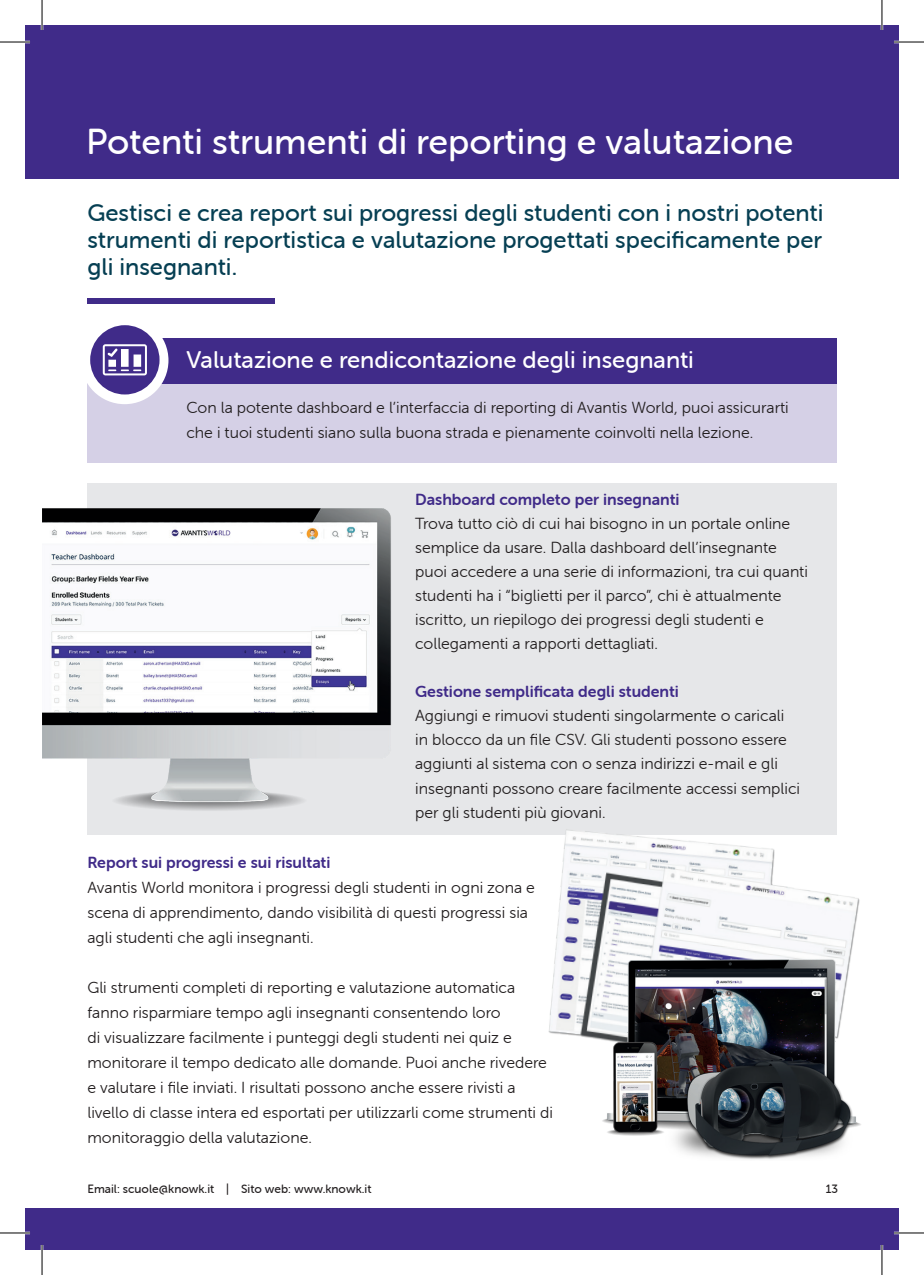
<style>
.page{position:relative;width:924px;height:1275px;background:#fff}
.page>*{position:absolute;margin:0;border:0;box-sizing:border-box;transform-origin:0 0}
.t1{font:36px "Museo Sans Rounded 500";color:#fff}
.t2{font:24px/27px "Museo Sans Rounded 500";color:#063f53;text-align:justify}
.t3{font:24px "Museo Sans Rounded 500";color:#fff}
.t4{font:16px/24px "Museo Sans Rounded 300";color:#231f20}
.t5{font:16px "Museo Sans Rounded 700";color:#402b89}
.t6{font:12px "Museo Sans Rounded 500";color:#231f20}
</style>
<div class="page">
<div style="left:25px;top:25px;width:17px;height:153px;background:#402b89"></div>
<div style="left:42px;top:25px;width:856px;height:153px;background:#402b89"></div>
<div style="left:25px;top:1208px;width:17px;height:42px;background:#402b89"></div>
<div style="left:42px;top:1208px;width:856px;height:42px;background:#402b89"></div>
<div style="left:87px;top:483px;width:749px;height:352px;background:#e6e7e9"></div>
<img style="left:42px;top:508px;width:349px;height:303px">
<img style="left:548px;top:820px;width:312px;height:220px">
<img style="left:598px;top:958px;width:263px;height:202px">
<div style="left:87px;top:383px;width:749px;height:80px;background:#d5d0e6"></div>
<div style="left:138px;top:338px;width:698px;height:45px;background:#402b89"></div>
<div style="left:87px;top:298px;width:187px;height:5px;background:#402b89"></div>
<div style="left:81px;top:316px;width:87px;height:88px;background:#fff;border-radius:50%"></div>
<svg style="left:90px;top:325px;width:69px;height:69px"></svg>
<hr style="left:0;top:41px;width:30px;height:2px;background:#fff">
<hr style="left:893px;top:41px;width:30px;height:2px;background:#fff">
<hr style="left:0;top:1231px;width:30px;height:3px;background:#fff">
<hr style="left:893px;top:1231px;width:30px;height:3px;background:#fff">
<hr style="left:41px;top:0;width:2px;height:30px;background:#fff">
<hr style="left:41px;top:1245px;width:2px;height:30px;background:#fff">
<hr style="left:880px;top:0;width:2px;height:30px;background:#fff">
<hr style="left:880px;top:1245px;width:2px;height:30px;background:#fff">
<hr style="left:0;top:42px;width:30px;height:1px;background:#000">
<hr style="left:893px;top:42px;width:30px;height:1px;background:#000">
<hr style="left:0;top:1232px;width:30px;height:1px;background:#000">
<hr style="left:893px;top:1232px;width:30px;height:1px;background:#000">
<hr style="left:42px;top:0;width:1px;height:30px;background:#000">
<hr style="left:42px;top:1245px;width:1px;height:30px;background:#000">
<hr style="left:881px;top:0;width:1px;height:30px;background:#000">
<hr style="left:881px;top:1245px;width:1px;height:30px;background:#000">
<h1 class="t1" style="left:86px;top:122px;width:708px">Potenti strumenti di reporting e valutazione</h1>
<h2 class="t2" style="left:87px;top:199px;width:737px">Gestisci e crea report sui progressi degli studenti con i nostri potenti strumenti di reportistica e valutazione progettati specificamente per gli insegnanti.</h2>
<h2 class="t3" style="left:186px;top:347px;width:509px">Valutazione e rendicontazione degli insegnanti</h2>
<p class="t4" style="left:186px;top:395px;width:603px;line-height:25px">Con la potente dashboard e l’interfaccia di reporting di Avantis World, puoi assicurarti che i tuoi studenti siano sulla buona strada e pienamente coinvolti nella lezione.</p>
<p class="t5" style="left:415px;top:491px;width:266px">Dashboard completo per insegnanti</p>
<p class="t4" style="left:415px;top:512px;width:394px">Trova tutto ciò di cui hai bisogno in un portale online semplice da usare. Dalla dashboard dell’insegnante puoi accedere a una serie di informazioni, tra cui quanti studenti ha i “biglietti per il parco”, chi è attualmente iscritto, un riepilogo dei progressi degli studenti e collegamenti a rapporti dettagliati.</p>
<p class="t5" style="left:415px;top:683px;width:265px">Gestione semplificata degli studenti</p>
<p class="t4" style="left:415px;top:704px;width:386px">Aggiungi e rimuovi studenti singolarmente o caricali in blocco da un file CSV. Gli studenti possono essere aggiunti al sistema con o senza indirizzi e-mail e gli insegnanti possono creare facilmente accessi semplici per gli studenti più giovani.</p>
<p class="t5" style="left:87px;top:854px;width:244px">Report sui progressi e sui risultati</p>
<p class="t4" style="left:87px;top:875px;width:449px;line-height:25px">Avantis World monitora i progressi degli studenti in ogni zona e scena di apprendimento, dando visibilità di questi progressi sia agli studenti che agli insegnanti.</p>
<p class="t4" style="left:87px;top:975px;width:467px;line-height:25px">Gli strumenti completi di reporting e valutazione automatica fanno risparmiare tempo agli insegnanti consentendo loro<br>di visualizzare facilmente i punteggi degli studenti nei quiz e monitorare il tempo dedicato alle domande. Puoi anche rivedere e valutare i file inviati. I risultati possono anche essere rivisti a livello di classe intera ed esportati per utilizzarli come strumenti di monitoraggio della valutazione.</p>
<p class="t6" style="left:87px;top:1182px;width:285px">Email: scuole@knowk.it | Sito web: www.knowk.it</p>
<p class="t6" style="left:825px;top:1182px;width:14px">13</p>
</div>
